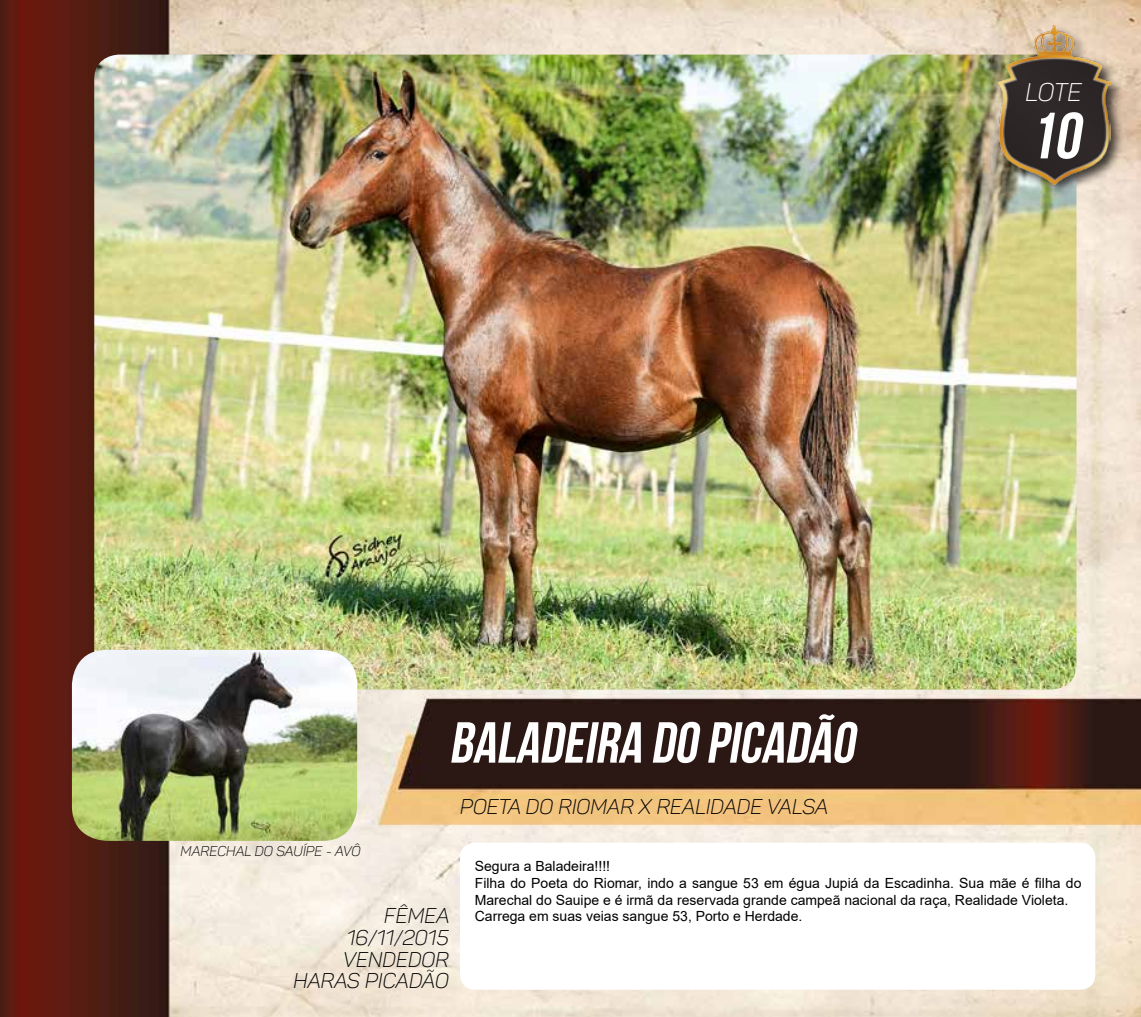
<style>
.page{position:relative;width:1141px;height:1017px;background:#fff}
.page>*{position:absolute;margin:0;border:0;box-sizing:border-box;transform-origin:0 0}
.t1{font:italic 700 65.27px "Bebas Neue";color:#fff}
.t2{font:italic 700 57.75px "Bebas Neue";color:#fff}
.t3{font:25.2px "Panton Lightitalic Caps";color:#fff}
.t4{font:21px/21.7px "Panton Lightitalic Caps";color:#000;text-align:right}
.t5{font:14px/16.8px "Arial";color:#000}
.t6{font:14px "Panton Lightitalic Caps";color:#000}
</style>
<div class="page">
<img style="left:0;top:0;width:1141px;height:1017px">
<div style="left:460px;top:843px;width:635px;height:147px;background:#fff;border-radius:15px"></div>
<img style="left:94px;top:55px;width:982px;height:635px">
<div style="left:996px;top:24px;width:130px;height:175px;background:#000;opacity:.75"></div>
<img style="left:997px;top:25px;width:113px;height:159px">
<img style="left:72px;top:650px;width:285px;height:191px">
<h3 class="t3" style="left:1025px;top:77px;width:58px">LOTE</h3>
<h1 class="t1" style="left:1028px;top:100px;width:64px">10</h1>
<p class="t6" style="left:181px;top:842px;width:182px">MARECHAL DO SAUÍPE - AVÔ</p>
<h2 class="t2" style="left:449px;top:711px;width:417px">BALADEIRA DO PICADÃO</h2>
<h3 class="t4" style="left:460px;top:796px;width:370px">POETA DO RIOMAR X REALIDADE VALSA</h3>
<h3 class="t4" style="left:293px;top:905px;width:158px">FÊMEA<br>16/11/2015<br>VENDEDOR<br>HARAS PICADÃO</h3>
<p class="t5" style="left:475px;top:858px;width:608px">Segura a Baladeira!!!!<br>Filha do Poeta do Riomar, indo a sangue 53 em égua Jupiá da Escadinha. Sua mãe é filha do Marechal do Sauipe e é irmã da reservada grande campeã nacional da raça, Realidade Violeta.<br>Carrega em suas veias sangue 53, Porto e Herdade.</p>
</div>
